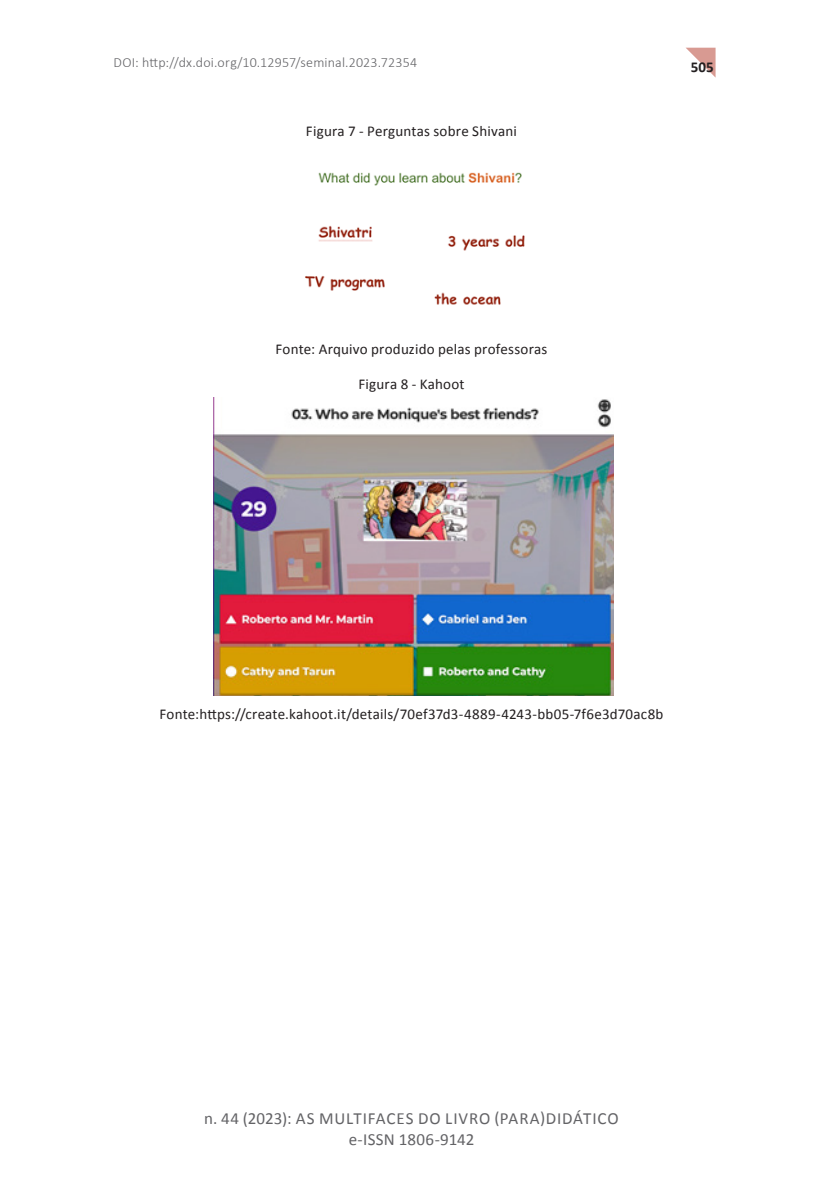
<style>
.page{position:relative;width:823px;height:1191px;background:#fff}
.page>*{position:absolute;margin:0;border:0;box-sizing:border-box;transform-origin:0 0}
.t1{font:17px/20.4px "Calibri";letter-spacing:.04em;color:#636366;text-align:center}
.legenda_IMG{font:15px "Calibri";letter-spacing:.015em;color:#231f20}
.t2{font:700 15px "Calibri";color:#231f20}
.t3{font:300 14px "Calibri";letter-spacing:.015em;color:#636366}
</style>
<div class="page">
<svg style="left:686px;top:48px;width:29px;height:29px"></svg>
<img style="left:305px;top:172px;width:220px;height:133px">
<img style="left:214px;top:398px;width:399px;height:298px">
<p class="t3" style="left:113px;top:54px;width:305px">DOI: http://dx.doi.org/10.12957/seminal.2023.72354</p>
<p class="legenda_IMG" style="left:306px;top:122px;width:212px">Figura 7 - Perguntas sobre Shivani</p>
<p class="legenda_IMG" style="left:275px;top:339px;width:273px">Fonte: Arquivo produzido pelas professoras</p>
<p class="legenda_IMG" style="left:358px;top:374px;width:107px">Figura 8 - Kahoot</p>
<p class="t2" style="left:690px;top:57px;width:24px">505</p>
<p class="legenda_IMG" style="left:159px;top:705px;width:505px">Fonte:https://create.kahoot.it/details/70ef37d3-4889-4243-bb05-7f6e3d70ac8b</p>
<p class="t1" style="left:204px;top:1108px;width:416px">n. 44 (2023): AS MULTIFACES DO LIVRO (PARA)DIDÁTICO e-ISSN 1806-9142</p>
</div>
